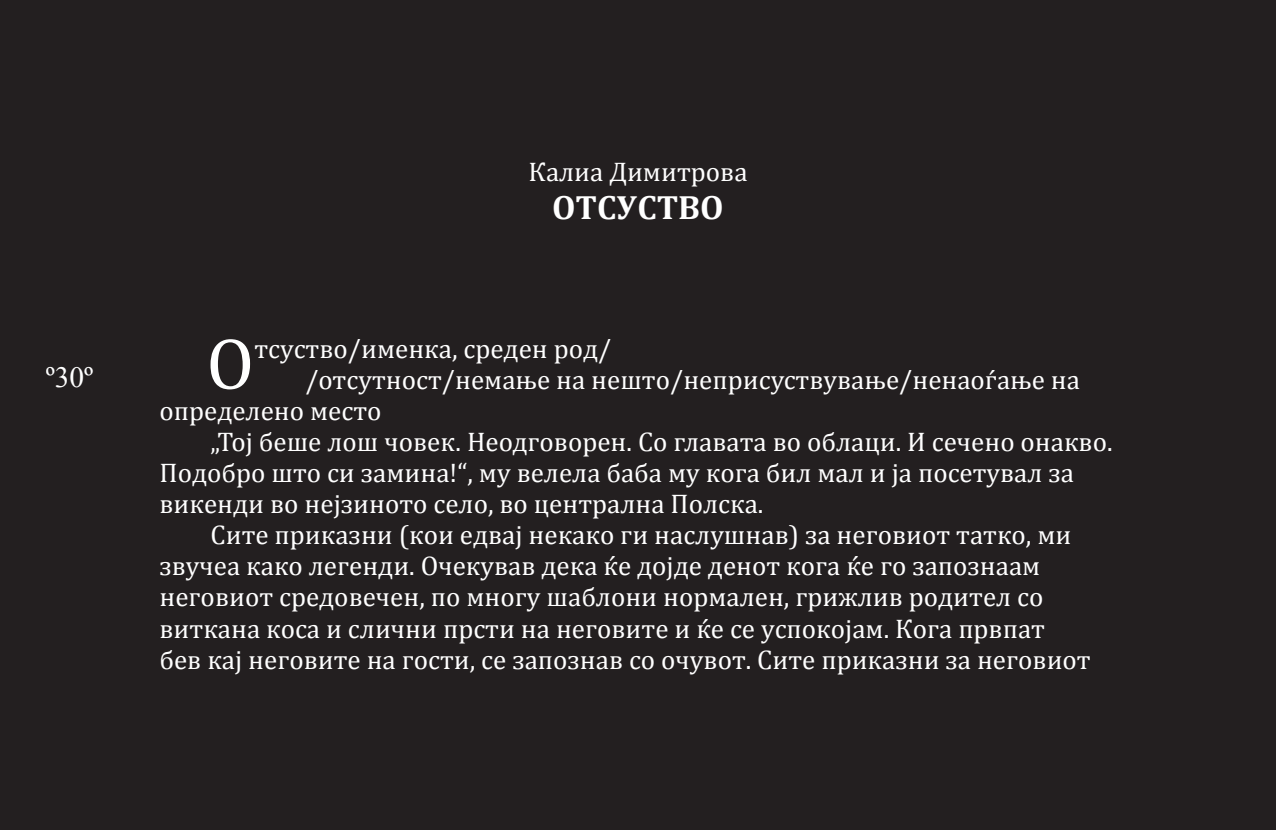
<style>
.page{position:relative;width:1276px;height:830px;background:#fff}
.page>*{position:absolute;margin:0;border:0;box-sizing:border-box;transform-origin:0 0}
.t1{font:73.58px "Cambria";color:#fff}
.t2{font:700 33.75px "Cambria";color:#fff}
.t3{font:29.25px "Times New Roman";color:#fff}
.t4{font:27px "Cambria";color:#fff}
</style>
<div class="page">
<div style="left:0;top:0;width:1276px;height:829px;background:#231f20"></div>
<p class="t3" style="left:46px;top:356px;width:49px">º30º</p>
<p class="t4" style="left:528px;top:155px;width:221px">Калиа Димитрова</p>
<p class="t2" style="left:552px;top:184px;width:173px">ОТСУСТВО</p>
<h1 class="t1" style="left:206px;top:320px;width:50px">О</h1>
<p class="t4" style="left:254px;top:332px;width:358px">тсуство/именка, среден род/</p>
<p class="t4" style="left:305px;top:363px;width:776px">/отсутност/немање на нешто/неприсуствување/ненаоѓање на</p>
<p class="t4" style="left:159px;top:394px;width:223px">определено место</p>
<p class="t4" style="left:210px;top:425px;width:903px">„Тој беше лош човек. Неодговорен. Со главата во облаци. И сечено онакво.</p>
<p class="t4" style="left:159px;top:457px;width:916px">Подобро што си замина!“, му велела баба му кога бил мал и ја посетувал за</p>
<p class="t4" style="left:159px;top:488px;width:605px">викенди во нејзиното село, во централна Полска.</p>
<p class="t4" style="left:210px;top:519px;width:862px">Сите приказни (кои едвај некако ги наслушнав) за неговиот татко, ми</p>
<p class="t4" style="left:159px;top:550px;width:882px">звучеа како легенди. Очекував дека ќе дојде денот кога ќе го запознаам</p>
<p class="t4" style="left:159px;top:581px;width:885px">неговиот средовечен, по многу шаблони нормален, грижлив родител со</p>
<p class="t4" style="left:159px;top:612px;width:887px">виткана коса и слични прсти на неговите и ќе се успокојам. Кога првпат</p>
<p class="t4" style="left:159px;top:643px;width:932px">бев кај неговите на гости, се запознав со очувот. Сите приказни за неговиот</p>
</div>
